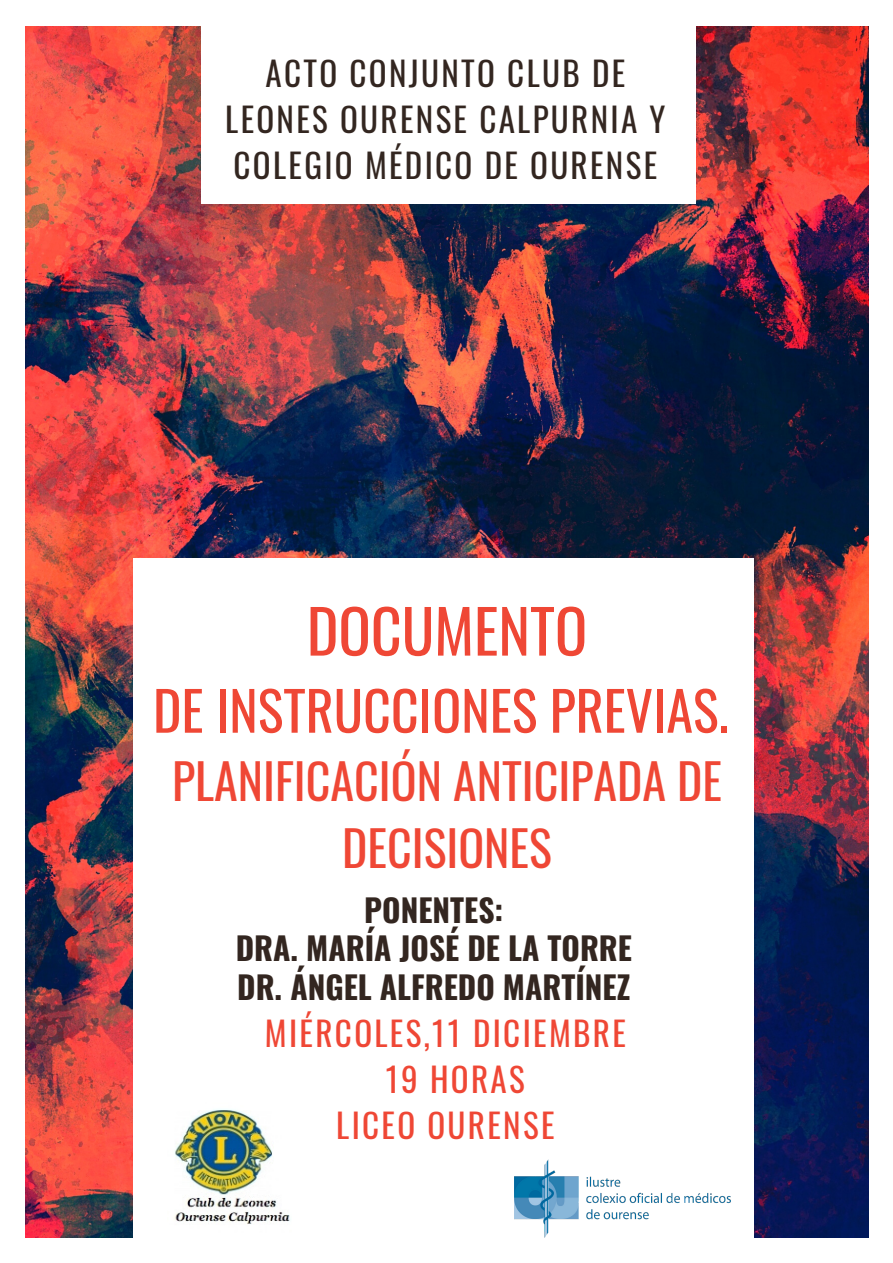
<style>
.page{position:relative;width:893px;height:1263px;background:#fff}
.page>*{position:absolute;margin:0;border:0;box-sizing:border-box;transform-origin:0 0}
.t1{font:60px "Oswald";color:#ef4735}
.t2{font:54px "Oswald";color:#ef4735}
.t3{font:48px/67px "Oswald";color:#ef4735;text-align:center}
.t4{font:33.08px/46.1px "Oswald";letter-spacing:.07em;color:#332620;text-align:center}
.t5{font:33.08px/46.1px "Oswald";letter-spacing:.07em;color:#ef4735;text-align:center}
.t6{font:700 31.5px/38.8px "Oswald";color:#332620;text-align:center}
</style>
<div class="page">
<img style="left:25px;top:26px;width:843px;height:1211px">
<div style="left:133px;top:558px;width:620px;height:685px;background:#fff"></div>
<div style="left:201px;top:23px;width:494px;height:180px;background:#fff"></div>
<img style="left:514px;top:1160px;width:217px;height:77px">
<img style="left:174px;top:1109px;width:116px;height:115px">
<p class="t4" style="left:225px;top:49px;width:442px">ACTO CONJUNTO CLUB DE<br>LEONES OURENSE CALPURNIA Y<br>COLEGIO MÉDICO DE OURENSE</p>
<h1 class="t1" style="left:307px;top:584px;width:282px">DOCUMENTO</h1>
<h2 class="t2" style="left:153px;top:668px;width:577px">DE INSTRUCCIONES PREVIAS.</h2>
<h3 class="t3" style="left:172px;top:746px;width:551px">PLANIFICACIÓN ANTICIPADA DE<br>DECISIONES</h3>
<p class="t6" style="left:236px;top:889px;width:398px">PONENTES:<br>DRA. MARÍA JOSÉ DE LA TORRE<br>DR. ÁNGEL ALFREDO MARTÍNEZ</p>
<p class="t5" style="left:265px;top:1008px;width:362px">MIÉRCOLES,11 DICIEMBRE<br>19 HORAS<br>LICEO OURENSE</p>
</div>
